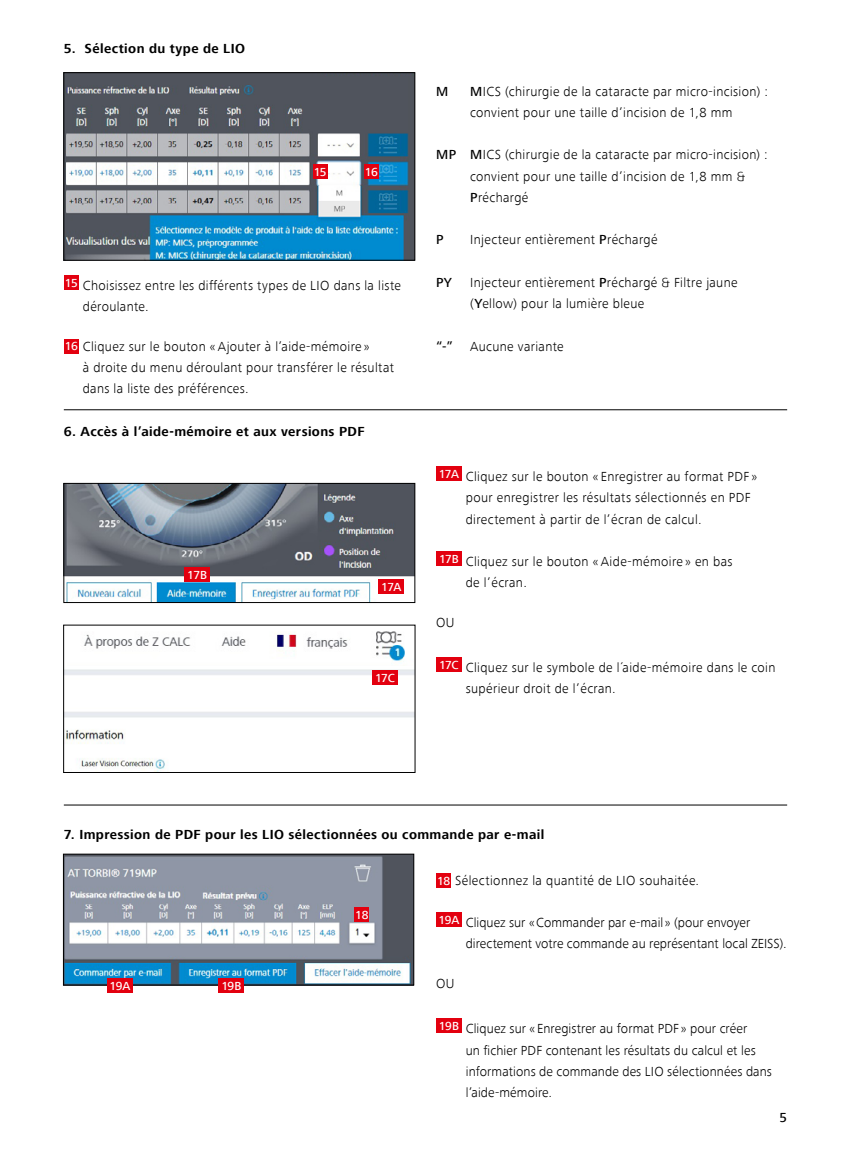
<style>
.page{position:relative;width:851px;height:1149px;background:#fff}
.page>*{position:absolute;margin:0;border:0;box-sizing:border-box;transform-origin:0 0}
.t1{font:300 13.5px/21.1px "ZEISS Frutiger Next W1 G";letter-spacing:.025em;color:#000}
.t2{font:700 13.5px "ZEISS Frutiger Next W1 G";letter-spacing:.03em;color:#000}
.t3{font:300 13.5px/21.1px "ZEISS Frutiger Next W1 G";letter-spacing:.005em;color:#000}
.t4{font:500 13.5px "ZEISS Frutiger Next W1 G";color:#000}
.t5{font:500 12px "ZEISS Frutiger Next W1 G";letter-spacing:-.035em;color:#fff}
.s1{font-weight:500;font-size:12px;color:#fff}
.s2{font-weight:500}
</style>
<div class="page">
<img style="left:66px;top:74px;width:347px;height:184px">
<div style="left:64px;top:72px;width:351px;height:188px;border:1px solid #000"></div>
<img style="left:65px;top:855px;width:347px;height:127px">
<div style="left:63px;top:853px;width:351px;height:131px;border:1px solid #000"></div>
<img style="left:66px;top:485px;width:347px;height:115px">
<div style="left:64px;top:483px;width:351px;height:119px;border:1px solid #000"></div>
<div style="left:64px;top:275px;width:15px;height:15px;background:#e3000f"></div>
<div style="left:64px;top:338px;width:15px;height:15px;background:#e3000f"></div>
<hr style="left:64px;top:409px;width:723px;height:1px;background:#000">
<hr style="left:64px;top:804px;width:723px;height:1px;background:#000">
<div style="left:436px;top:872px;width:15px;height:15px;background:#e3000f"></div>
<div style="left:436px;top:912px;width:25px;height:14px;background:#e3000f"></div>
<div style="left:436px;top:1018px;width:25px;height:15px;background:#e3000f"></div>
<div style="left:436px;top:466px;width:25px;height:15px;background:#e3000f"></div>
<div style="left:436px;top:551px;width:25px;height:15px;background:#e3000f"></div>
<div style="left:436px;top:657px;width:25px;height:15px;background:#e3000f"></div>
<div style="left:378px;top:578px;width:26px;height:15px;background:#e3000f"></div>
<img style="left:65px;top:669px;width:348px;height:101px">
<div style="left:354px;top:907px;width:15px;height:15px;background:#e3000f"></div>
<div style="left:107px;top:977px;width:26px;height:15px;background:#e3000f"></div>
<div style="left:313px;top:164px;width:14px;height:15px;background:#e3000f"></div>
<div style="left:364px;top:164px;width:14px;height:15px;background:#e3000f"></div>
<div style="left:184px;top:567px;width:26px;height:14px;background:#e3000f"></div>
<div style="left:219px;top:977px;width:25px;height:15px;background:#e3000f"></div>
<img style="left:84px;top:631px;width:321px;height:31px">
<div style="left:372px;top:670px;width:26px;height:15px;background:#e3000f"></div>
<p class="t2" style="left:64px;top:41px;width:183px">5. Sélection du type de LIO</p>
<p class="t5" style="left:313px;top:165px;width:15px">15</p>
<p class="t5" style="left:364px;top:165px;width:15px">16</p>
<p class="t1" style="left:83px;top:275px;width:319px;text-indent:-18px"><sup>15</sup> Choisissez entre les différents types de LIO dans la liste déroulante.</p>
<p class="t1" style="left:83px;top:335px;width:312px;text-indent:-18px"><span class="s1">16</span> Cliquez sur le bouton « Ajouter à l’aide-mémoire »<br>à droite du menu déroulant pour transférer le résultat dans la liste des préférences.</p>
<p class="t2" style="left:64px;top:423px;width:302px">6. Accès à l’aide-mémoire et aux versions PDF</p>
<p class="t5" style="left:187px;top:567px;width:21px">17B</p>
<p class="t5" style="left:381px;top:579px;width:22px">17A</p>
<p class="t5" style="left:375px;top:671px;width:21px">17C</p>
<p class="t4" style="left:436px;top:83px;width:14px">M</p>
<p class="t1" style="left:470px;top:81px;width:299px"><span class="s2">M</span>ICS (chirurgie de la cataracte par micro-incision) : convient pour une taille d’incision de 1,8 mm</p>
<p class="t1" style="left:470px;top:144px;width:299px;text-indent:-34px"><span class="s2">MP M</span>ICS (chirurgie de la cataracte par micro-incision) : convient pour une taille d’incision de 1,8 mm &amp;<br><span class="s2">P</span>réchargé</p>
<p class="t4" style="left:436px;top:232px;width:9px">P</p>
<p class="t1" style="left:470px;top:229px;width:189px">Injecteur entièrement <span class="s2">P</span>réchargé</p>
<p class="t4" style="left:436px;top:274px;width:17px">PY</p>
<p class="t1" style="left:470px;top:272px;width:269px">Injecteur entièrement <span class="s2">P</span>réchargé &amp; Filtre jaune (<span class="s2">Y</span>ellow) pour la lumière bleue</p>
<p class="t4" style="left:436px;top:338px;width:18px">“-”</p>
<p class="t1" style="left:470px;top:335px;width:95px">Aucune variante</p>
<p class="t1" style="left:465px;top:466px;width:293px;text-indent:-27px"><sup>17A</sup> Cliquez sur le bouton « Enregistrer au format PDF » pour enregistrer les résultats sélectionnés en PDF directement à partir de l’écran de calcul.</p>
<p class="t1" style="left:465px;top:550px;width:268px;text-indent:-27px"><sup>17B</sup> Cliquez sur le bouton « Aide-mémoire » en bas de l’écran.</p>
<p class="t1" style="left:436px;top:611px;width:20px">OU</p>
<p class="t1" style="left:465px;top:657px;width:311px;text-indent:-27px"><sup>17C</sup> Cliquez sur le symbole de l´aide-mémoire dans le coin supérieur droit de l’écran.</p>
<p class="t2" style="left:64px;top:826px;width:482px">7. Impression de PDF pour les LIO sélectionnées ou commande par e-mail</p>
<p class="t1" style="left:437px;top:869px;width:264px"><span class="s1">18</span> Sélectionnez la quantité de LIO souhaitée.</p>
<p class="t3" style="left:465px;top:911px;width:322px;text-indent:-27px"><sup>19A</sup> Cliquez sur «Commander par e-mail » (pour envoyer directement votre commande au représentant local ZEISS).</p>
<p class="t1" style="left:436px;top:972px;width:20px">OU</p>
<p class="t1" style="left:465px;top:1017px;width:307px;text-indent:-27px"><sup>19B</sup> Cliquez sur « Enregistrer au format PDF » pour créer<br>un fichier PDF contenant les résultats du calcul et les informations de commande des LIO sélectionnées dans l’aide-mémoire.</p>
<p class="t5" style="left:355px;top:908px;width:15px">18</p>
<p class="t5" style="left:109px;top:978px;width:22px">19A</p>
<p class="t5" style="left:221px;top:978px;width:22px">19B</p>
<p class="t4" style="left:779px;top:1108px;width:9px">5</p>
</div>
